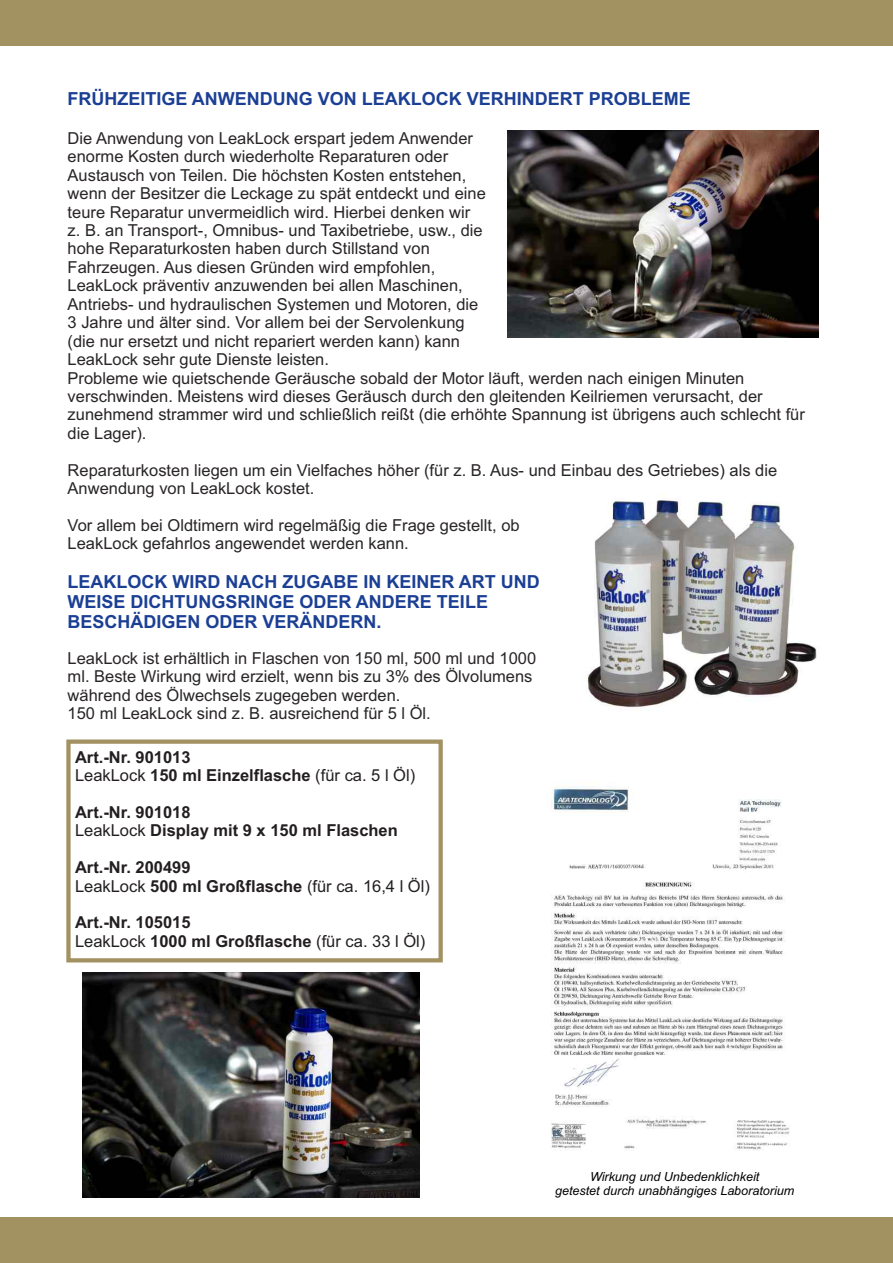
<style>
.page{position:relative;width:893px;height:1263px;background:#fff}
.page>*{position:absolute;margin:0;border:0;box-sizing:border-box;transform-origin:0 0}
.t1{font:700 18px/20.1px "Arial";color:#1b3f94}
.t2{font:16.5px/18.5px "Arial";color:#292526}
.t3{font:700 16.5px/18.5px "Arial";color:#231f20}
.t4{font:italic 12.6px/14px "Arial";color:#000;text-align:center}
.s1{font-weight:400}
</style>
<div class="page">
<div style="left:66px;top:739px;width:377px;height:223px;border:4px solid #a29161"></div>
<div style="left:0;top:1217px;width:893px;height:46px;background:#a29161"></div>
<div style="left:0;top:0;width:893px;height:46px;background:#a29161"></div>
<img style="left:507px;top:130px;width:311px;height:208px">
<img style="left:82px;top:973px;width:338px;height:225px">
<img style="left:551px;top:786px;width:239px;height:364px">
<img style="left:586px;top:500px;width:231px;height:210px">
<p class="t1" style="left:68px;top:90px;width:625px">FRÜHZEITIGE ANWENDUNG VON LEAKLOCK VERHINDERT PROBLEME</p>
<p class="t2" style="left:68px;top:130px;width:739px">Die Anwendung von LeakLock erspart jedem Anwender<br>enorme Kosten durch wiederholte Reparaturen oder<br>Austausch von Teilen. Die höchsten Kosten entstehen,<br>wenn der Besitzer die Leckage zu spät entdeckt und eine<br>teure Reparatur unvermeidlich wird. Hierbei denken wir<br>z. B. an Transport-, Omnibus- und Taxibetriebe, usw., die<br>hohe Reparaturkosten haben durch Stillstand von<br>Fahrzeugen. Aus diesen Gründen wird empfohlen,<br>LeakLock präventiv anzuwenden bei allen Maschinen,<br>Antriebs- und hydraulischen Systemen und Motoren, die<br>3 Jahre und älter sind. Vor allem bei der Servolenkung<br>(die nur ersetzt und nicht repariert werden kann) kann<br>LeakLock sehr gute Dienste leisten.<br>Probleme wie quietschende Geräusche sobald der Motor läuft, werden nach einigen Minuten verschwinden. Meistens wird dieses Geräusch durch den gleitenden Keilriemen verursacht, der zunehmend strammer wird und schließlich reißt (die erhöhte Spannung ist übrigens auch schlecht für die Lager).</p>
<p class="t2" style="left:68px;top:462px;width:711px">Reparaturkosten liegen um ein Vielfaches höher (für z. B. Aus- und Einbau des Getriebes) als die<br>Anwendung von LeakLock kostet.</p>
<p class="t2" style="left:68px;top:517px;width:454px">Vor allem bei Oldtimern wird regelmäßig die Frage gestellt, ob<br>LeakLock gefahrlos angewendet werden kann.</p>
<p class="t1" style="left:68px;top:573px;width:474px">LEAKLOCK WIRD NACH ZUGABE IN KEINER ART UND<br>WEISE DICHTUNGSRINGE ODER ANDERE TEILE<br>BESCHÄDIGEN ODER VERÄNDERN.</p>
<p class="t2" style="left:68px;top:650px;width:470px">LeakLock ist erhältlich in Flaschen von 150 ml, 500 ml und 1000 ml. Beste Wirkung wird erzielt, wenn bis zu 3% des Ölvolumens während des Ölwechsels zugegeben werden.<br>150 ml LeakLock sind z. B. ausreichend für 5 l Öl.</p>
<p class="t3" style="left:75px;top:749px;width:342px">Art.-Nr. 901013<br><span class="s1">LeakLock</span> 150 ml Einzelflasche <span class="s1">(für ca. 5 l Öl)</span></p>
<p class="t3" style="left:75px;top:804px;width:324px">Art.-Nr. 901018<br><span class="s1">LeakLock</span> Display mit 9 x 150 ml Flaschen</p>
<p class="t3" style="left:75px;top:860px;width:356px">Art.-Nr. 200499<br><span class="s1">LeakLock</span> 500 ml Großflasche <span class="s1">(für ca. 16,4 l Öl)</span></p>
<p class="t3" style="left:75px;top:915px;width:352px">Art.-Nr. 105015<br><span class="s1">LeakLock</span> 1000 ml Großflasche <span class="s1">(für ca. 33 l Öl)</span></p>
<p class="t4" style="left:555px;top:1171px;width:241px">Wirkung und Unbedenklichkeit<br>getestet durch unabhängiges Laboratorium</p>
</div>
